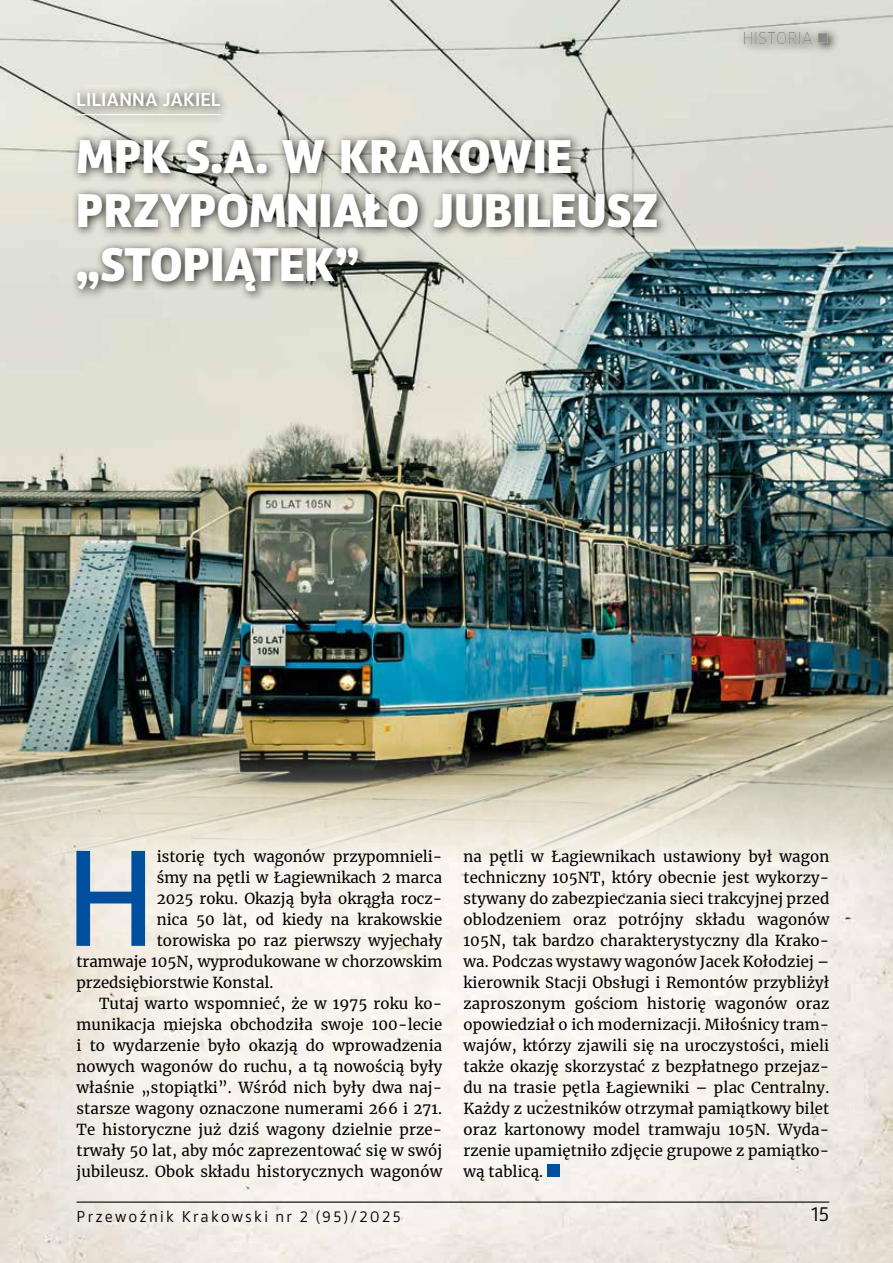
<style>
.page{position:relative;width:893px;height:1263px;background:#fff}
.page>*{position:absolute;margin:0;border:0;box-sizing:border-box;transform-origin:0 0}
.t1{font:500 130.05px "Akwe Pro";color:#004f9f}
.t2{font:800 45px/54px "Akwe Pro";letter-spacing:-.005em;color:#fff}
.t3{font:19.5px "Akwe Pro";color:#000}
.t4{font:600 18px "Akwe Pro";color:#fff}
.t5{font:300 16.5px "Akwe Pro";letter-spacing:-.01em;color:#878787}
.t6{font:15px/21px "Merriweather";letter-spacing:.01em;color:#000;text-align:justify}
.t7{font:15px "Akwe Pro";letter-spacing:.14em;color:#000}
</style>
<div class="page">
<img style="left:0;top:904px;width:893px;height:359px">
<img style="left:0;top:0;width:893px;height:904px">
<div style="left:737px;top:25px;width:102px;height:30px;background:#000;opacity:.8"></div>
<div style="left:71px;top:85px;width:596px;height:216px;background:#000;opacity:.8"></div>
<hr style="left:76px;top:114px;width:144px;height:1px;background:#fff">
<div style="left:547px;top:1164px;width:12px;height:13px;background:#004f9f"></div>
<hr style="left:77px;top:1201px;width:752px;height:2px;background:#000">
<p class="t4" style="left:76px;top:85px;width:146px">LILIANNA JAKIEL</p>
<h2 class="t2" style="left:76px;top:126px;width:583px">MPK S.A. W KRAKOWIE<br>PRZYPOMNIAŁO JUBILEUSZ „STOPIĄTEK”</h2>
<p class="t5" style="left:742px;top:26px;width:88px">HISTORIA ■</p>
<h1 class="t1" style="left:65px;top:799px;width:93px">H</h1>
<p class="t6" style="left:157px;top:845px;width:287px">istorię tych wagonów przypomnieli-</p>
<p class="t6" style="left:157px;top:866px;width:287px">śmy na pętli w Łagiewnikach 2 marca</p>
<p class="t6" style="left:157px;top:887px;width:287px">2025 roku. Okazją była okrągła rocz-</p>
<p class="t6" style="left:157px;top:908px;width:287px">nica 50 lat, od kiedy na krakowskie</p>
<p class="t6" style="left:157px;top:929px;width:287px">torowiska po raz pierwszy wyjechały</p>
<p class="t6" style="left:77px;top:950px;width:367px">tramwaje 105N, wyprodukowane w chorzowskim</p>
<p class="t6" style="left:77px;top:971px;width:198px">przedsiębiorstwie Konstal.</p>
<p class="t6" style="left:99px;top:992px;width:345px">Tutaj warto wspomnieć, że w 1975 roku ko-</p>
<p class="t6" style="left:77px;top:1013px;width:367px">munikacja miejska obchodziła swoje 100-lecie</p>
<p class="t6" style="left:77px;top:1034px;width:367px">i to wydarzenie było okazją do wprowadzenia</p>
<p class="t6" style="left:77px;top:1055px;width:367px">nowych wagonów do ruchu, a tą nowością były</p>
<p class="t6" style="left:77px;top:1076px;width:367px">właśnie „stopiątki”. Wśród nich były dwa naj-</p>
<p class="t6" style="left:77px;top:1097px;width:367px">starsze wagony oznaczone numerami 266 i 271.</p>
<p class="t6" style="left:77px;top:1118px;width:367px">Te historyczne już dziś wagony dzielnie prze-</p>
<p class="t6" style="left:77px;top:1139px;width:367px">trwały 50 lat, aby móc zaprezentować się w swój</p>
<p class="t6" style="left:77px;top:1160px;width:367px">jubileusz. Obok składu historycznych wagonów</p>
<p class="t6" style="left:463px;top:845px;width:367px">na pętli w Łagiewnikach ustawiony był wagon techniczny 105NT, który obecnie jest wykorzy&shy;stywany do zabezpieczania sieci trakcyjnej przed oblodzeniem oraz potrójny składu wagonów 105N, tak bardzo charakterystyczny dla Krako&shy;wa. Podczas wystawy wagonów Jacek Kołodziej – kierownik Stacji Obsługi i Remontów przybliżył zaproszonym gościom historię wagonów oraz opowiedział o ich modernizacji. Miłośnicy tram&shy;wajów, którzy zjawili się na uroczystości, mieli także okazję skorzystać z bezpłatnego przejaz&shy;du na trasie pętla Łagiewniki – plac Centralny.<br>Każdy z uczestników otrzymał pamiątkowy bilet oraz kartonowy model tramwaju 105N. Wyda&shy;rzenie upamiętniło zdjęcie grupowe z pamiątko&shy;wą tablicą.</p>
<p class="t7" style="left:77px;top:1205px;width:326px">Przewoźnik Krakowski nr 2 (95)/2025</p>
<h3 class="t3" style="left:811px;top:1200px;width:20px">15</h3>
</div>
